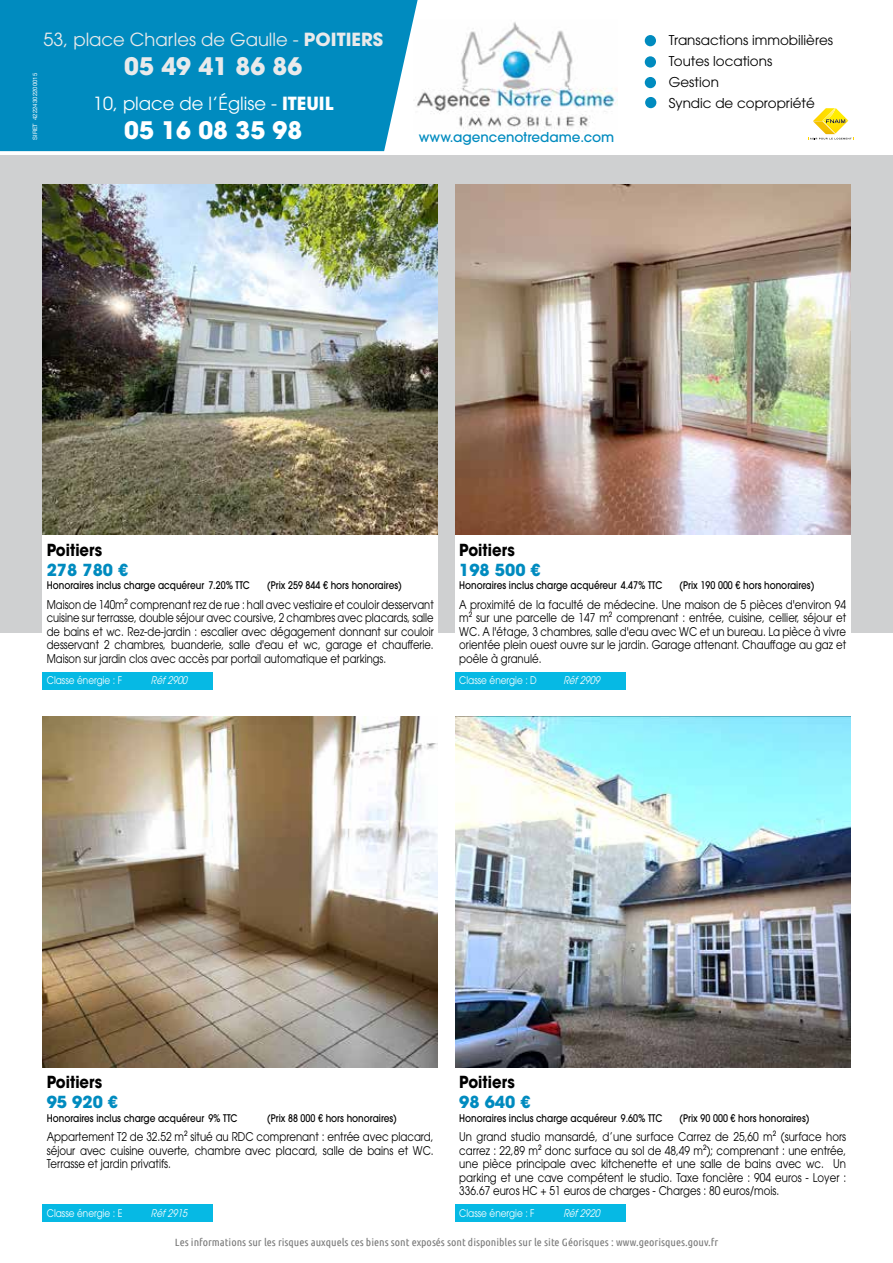
<style>
.page{position:relative;width:893px;height:1263px;background:#fff}
.page>*{position:absolute;margin:0;border:0;box-sizing:border-box;transform-origin:0 0}
.t1{font:700 24px "ITC Avant Garde Pro";color:#e9eaeb}
.t2{font:700 24px "ITC Avant Garde Pro";color:#fff}
.t3{font:18px "ITC Avant Garde Pro";color:#e9eaeb}
.t4{font:18px "ITC Avant Garde Pro";color:#fff}
.t5{font:700 16.5px "ITC Avant Garde Pro";color:#000;scale:.9 1}
.t6{font:700 16.5px "ITC Avant Garde Pro";color:#008bbf}
.t7{font:13.5px/21px "ITC Avant Garde Pro";color:#000}
.t8{font:500 13.5px "ITC Avant Garde Pro";color:#008bbf}
.t9{font:12px/13.5px "ITC Avant Garde Pro";color:#000;text-align:justify;scale:.85 1}
.t10{font:12px/13.5px "ITC Avant Garde Pro";color:#000;text-align:justify;scale:.83 1}
.t11{font:500 10.5px "ITC Avant Garde Pro";color:#000;scale:.85 1}
.t12{font:10.5px "Ubuntu Condensed";color:#7a7a7a;scale:1.1 1}
.t13{font:10.5px "ITC Avant Garde Pro";color:#fff;scale:.85 1}
.t14{font:italic 10.5px "ITC Avant Garde Pro";color:#fff;scale:.85 1}
.t15{font:6px "Helvetica Neue LT Std";color:#fff}
.s1{font-weight:700}
</style>
<div class="page">
<div style="left:0;top:155px;width:893px;height:478px;background:#cfd0d1"></div>
<div style="left:43px;top:184px;width:395px;height:510px;background:#fff"></div>
<div style="left:455px;top:184px;width:395px;height:510px;background:#fff"></div>
<img style="left:418px;top:22px;width:200px;height:107px">
<div style="left:0;top:0;width:418px;height:151px;background:#008bbf"></div>
<div style="left:645px;top:35px;width:11px;height:11px;background:#008bbf;border-radius:50%"></div>
<div style="left:645px;top:56px;width:11px;height:12px;background:#008bbf;border-radius:50%"></div>
<div style="left:645px;top:77px;width:11px;height:11px;background:#008bbf;border-radius:50%"></div>
<svg style="left:808px;top:108px;width:46px;height:32px"></svg>
<div style="left:645px;top:97px;width:11px;height:11px;background:#008bbf;border-radius:50%"></div>
<img style="left:43px;top:184px;width:395px;height:351px">
<img style="left:43px;top:717px;width:395px;height:350px">
<img style="left:455px;top:184px;width:395px;height:351px">
<img style="left:455px;top:717px;width:395px;height:350px">
<div style="left:43px;top:672px;width:170px;height:17px;background:#06b9e4"></div>
<div style="left:43px;top:1205px;width:170px;height:17px;background:#06b9e4"></div>
<div style="left:455px;top:672px;width:170px;height:17px;background:#06b9e4"></div>
<div style="left:455px;top:1205px;width:170px;height:17px;background:#06b9e4"></div>
<h2 class="t3" style="left:43px;top:28px;width:341px">53, place Charles de Gaulle - <span class="s1">POITIERS</span></h2>
<h1 class="t1" style="left:124px;top:50px;width:179px">05 49 41 86 86</h1>
<h2 class="t4" style="left:93px;top:92px;width:242px">10, place de l’Église - <span class="s1">ITEUIL</span></h2>
<h1 class="t2" style="left:124px;top:114px;width:179px">05 16 08 35 98</h1>
<p class="t8" style="left:419px;top:128px;width:197px">www.agencenotredame.com</p>
<p class="t15" style="left:31px;top:140px;width:68px;rotate:-90deg">SIRET 42224302200015</p>
<p class="t7" style="left:669px;top:29px;width:166px">Transactions immobilières<br>Toutes locations<br>Gestion<br>Syndic de copropriété</p>
<h3 class="t5" style="left:47px;top:538px;width:63px">Poitiers</h3>
<h3 class="t6" style="left:47px;top:558px;width:83px">278 780 €</h3>
<h3 class="t5" style="left:459px;top:538px;width:63px">Poitiers</h3>
<h3 class="t6" style="left:459px;top:558px;width:83px">198 500 €</h3>
<p class="t11" style="left:47px;top:579px;width:240px">Honoraires inclus charge acquéreur 7.20% TTC</p>
<p class="t11" style="left:267px;top:579px;width:160px">(Prix 259 844 € hors honoraires)</p>
<p class="t11" style="left:459px;top:579px;width:240px">Honoraires inclus charge acquéreur 4.47% TTC</p>
<p class="t11" style="left:679px;top:579px;width:160px">(Prix 190 000 € hors honoraires)</p>
<p class="t10" style="left:47px;top:597px;width:468px">Maison de 140m² comprenant rez de rue : hall avec vestiaire et couloir desservant cuisine sur terrasse, double séjour avec coursive, 2 chambres avec placards, salle de bains et wc. Rez-de-jardin : escalier avec dégagement donnant sur couloir desservant 2 chambres, buanderie, salle d'eau et wc, garage et chaufferie.<br>Maison sur jardin clos avec accès par portail automatique et parkings.</p>
<p class="t9" style="left:459px;top:597px;width:457px">A proximité de la faculté de médecine. Une maison de 5 pièces d'environ 94 m² sur une parcelle de 147 m² comprenant : entrée, cuisine, cellier, séjour et WC. A l'étage, 3 chambres, salle d'eau avec WC et un bureau. La pièce à vivre orientée plein ouest ouvre sur le jardin. Garage attenant. Chauffage au gaz et poêle à granulé.</p>
<p class="t13" style="left:47px;top:673px;width:90px">Classe énergie : F</p>
<p class="t14" style="left:151px;top:673px;width:47px">Réf2900</p>
<p class="t13" style="left:459px;top:673px;width:93px">Classe énergie : D</p>
<p class="t14" style="left:563px;top:673px;width:47px">Réf2909</p>
<h3 class="t5" style="left:47px;top:1071px;width:63px">Poitiers</h3>
<h3 class="t5" style="left:459px;top:1071px;width:63px">Poitiers</h3>
<h3 class="t6" style="left:47px;top:1091px;width:73px">95 920 €</h3>
<h3 class="t6" style="left:459px;top:1091px;width:73px">98 640 €</h3>
<p class="t11" style="left:47px;top:1111px;width:226px">Honoraires inclus charge acquéreur 9% TTC</p>
<p class="t11" style="left:267px;top:1111px;width:154px">(Prix 88 000 € hors honoraires)</p>
<p class="t11" style="left:459px;top:1111px;width:240px">Honoraires inclus charge acquéreur 9.60% TTC</p>
<p class="t11" style="left:679px;top:1111px;width:154px">(Prix 90 000 € hors honoraires)</p>
<p class="t9" style="left:47px;top:1130px;width:457px">Appartement T2 de 32.52 m² situé au RDC comprenant : entrée avec placard, séjour avec cuisine ouverte, chambre avec placard, salle de bains et WC.<br>Terrasse et jardin privatifs.</p>
<p class="t9" style="left:459px;top:1130px;width:457px">Un grand studio mansardé, d’une surface Carrez de 25,60 m² (surface hors carrez : 22,89 m² donc surface au sol de 48,49 m²); comprenant : une entrée, une pièce principale avec kitchenette et une salle de bains avec wc. Un parking et une cave compétent le studio. Taxe foncière : 904 euros - Loyer :<br>336.67 euros HC + 51 euros de charges - Charges : 80 euros/mois.</p>
<p class="t13" style="left:47px;top:1206px;width:91px">Classe énergie : E</p>
<p class="t14" style="left:151px;top:1206px;width:47px">Réf2915</p>
<p class="t14" style="left:563px;top:1206px;width:47px">Réf2920</p>
<p class="t12" style="left:175px;top:1236px;width:495px">Les informations sur les risques auxquels ces biens sont exposés sont disponibles sur le site Géorisques : www.georisques.gouv.fr</p>
<p class="t13" style="left:459px;top:1206px;width:90px">Classe énergie : F</p>
</div>
